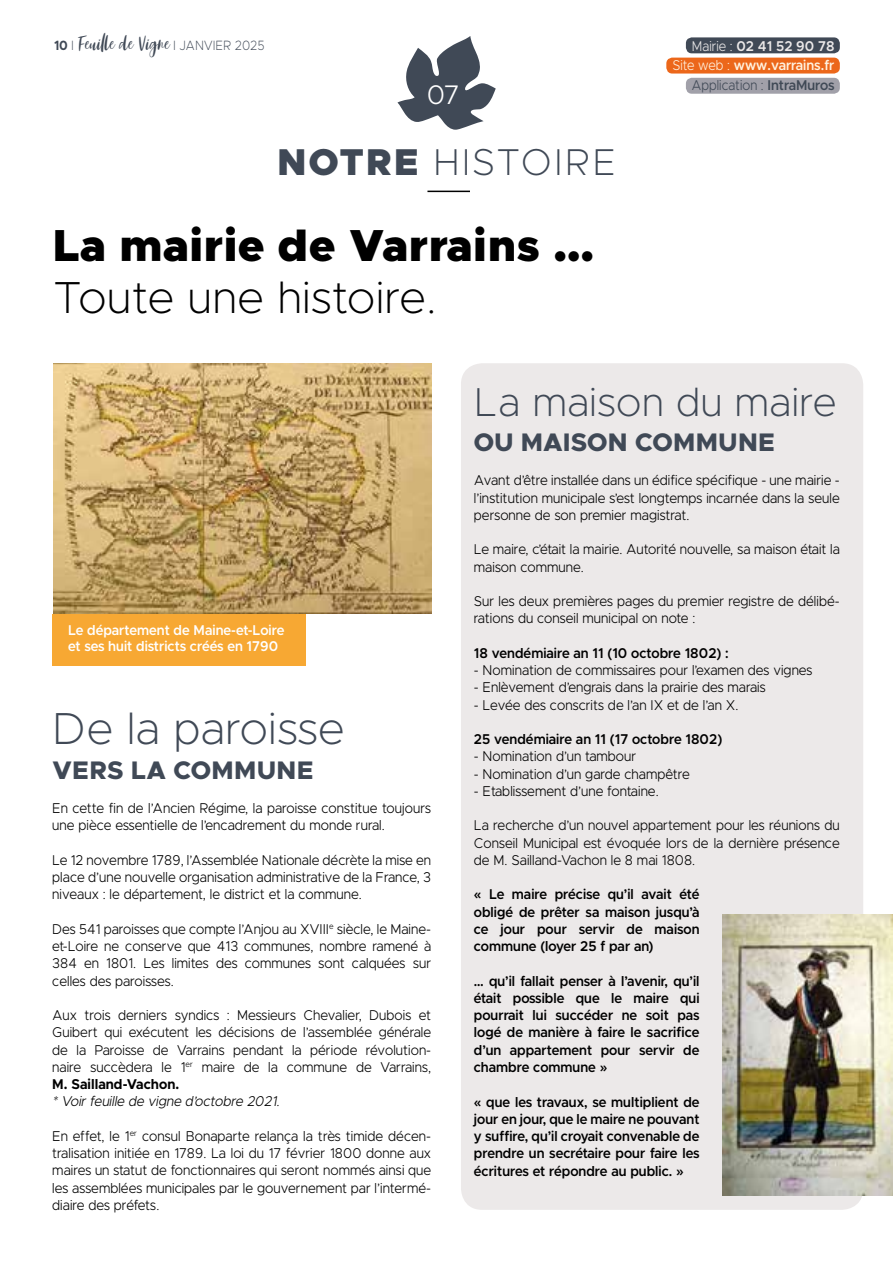
<style>
.page{position:relative;width:893px;height:1263px;background:#fff}
.page>*{position:absolute;margin:0;border:0;box-sizing:border-box;transform-origin:0 0}
.t1{font:900 45px "Metropolis";letter-spacing:.015em;color:#000}
.t2{font:200 45px "Metropolis";letter-spacing:.015em;color:#000}
.t3{font:200 45px "Metropolis";letter-spacing:.005em;color:#404956}
.t4{font:200 40.5px "Metropolis";letter-spacing:.015em;color:#404956}
.t5{font:200 37.5px "Metropolis";letter-spacing:.05em;color:#404956}
.t6{font:300 27px "Metropolis";color:#fff}
.t7{font:800 25.5px "Metropolis";letter-spacing:.015em;color:#404956}
.t8{font:21px "Adelio Darmanto";color:#404956;scale:.9 1}
.t9{font:300 14.25px/17.2px "Metropolis";letter-spacing:.005em;color:#000;text-align:justify;scale:.94 1}
.t10{font:600 14.25px/17.2px "Metropolis";letter-spacing:.005em;color:#000;text-align:justify;scale:.94 1}
.t11{font:600 14.25px/19.5px "Metropolis";letter-spacing:.005em;color:#fff2e0;text-align:right;scale:.94 1}
.t12{font:600 14.25px/16.5px "Metropolis";letter-spacing:.005em;color:#fff;scale:.94 1}
.t13{font:italic 300 14.25px "Metropolis";color:#000;scale:.94 1}
.s1{font-family:"Metropolis";font-weight:700;font-size:13.5px}
.s2{font-family:"Metropolis";font-weight:200;font-size:13.5px}
.s3{font-weight:300;color:#ece9e9}
.s4{color:#ece9e9}
.s5{font-weight:300}
.s6{font-weight:300;color:#404956}
.s7{color:#404956}
.s8{font-weight:900}
.s9{font-weight:700}
</style>
<div class="page">
<div style="left:666px;top:58px;width:174px;height:16px;background:#ec671a;border-radius:6px"></div>
<div style="left:686px;top:37px;width:154px;height:16px;background:#404956;border-radius:6px"></div>
<div style="left:686px;top:78px;width:154px;height:16px;background:#a1a0a9;border-radius:6px"></div>
<div style="left:52px;top:614px;width:254px;height:51px;background:#f7a833"></div>
<div style="left:461px;top:363px;width:402px;height:847px;background:#ece9e9;border-radius:21px"></div>
<hr style="left:427px;top:191px;width:43px;height:1px;background:#000">
<svg style="left:397px;top:36px;width:99px;height:94px"></svg>
<img style="left:53px;top:363px;width:378px;height:251px">
<img style="left:723px;top:914px;width:170px;height:281px">
<h3 class="t8" style="left:54px;top:32px;width:236px"><span class="s1">10</span> <span class="s2">I</span> Feuille de Vigne <span class="s2">I JANVIER 2025</span></h3>
<p class="t11" style="left:672px;top:36px;width:174px"><span class="s3">Mairie :</span> <span class="s4">02 41 52 90 78<br></span><span class="s5">Site web :</span> www.varrains.fr<br><span class="s6">Application :</span> <span class="s7">IntraMuros</span></p>
<h3 class="t6" style="left:427px;top:78px;width:34px">07</h3>
<h3 class="t5" style="left:277px;top:139px;width:340px"><span class="s8">NOTRE</span> HISTOIRE</h3>
<h1 class="t1" style="left:53px;top:217px;width:543px">La mairie de Varrains …</h1>
<h1 class="t2" style="left:53px;top:269px;width:385px">Toute une histoire.</h1>
<p class="t12" style="left:68px;top:621px;width:232px">Le département de Maine-et-Loire et ses huit districts créés en 1790</p>
<h1 class="t3" style="left:52px;top:701px;width:294px">De la paroisse</h1>
<h3 class="t7" style="left:52px;top:753px;width:263px">VERS LA COMMUNE</h3>
<p class="t9" style="left:52px;top:799px;width:405px">En cette fin de l’Ancien Régime, la paroisse constitue toujours une pièce essentielle de l’encadrement du monde rural.</p>
<p class="t9" style="left:52px;top:851px;width:405px">Le 12 novembre 1789, l’Assemblée Nationale décrète la mise en place d’une nouvelle organisation administrative de la France, 3 niveaux : le département, le district et la commune.</p>
<p class="t9" style="left:52px;top:920px;width:405px">Des 541 paroisses que compte l’Anjou au XVIII<sup>e</sup> siècle, le Maine&shy;et-Loire ne conserve que 413 communes, nombre ramené à 384 en 1801. Les limites des communes sont calquées sur celles des paroisses.</p>
<p class="t9" style="left:52px;top:1006px;width:405px">Aux trois derniers syndics : Messieurs Chevalier, Dubois et Guibert qui exécutent les décisions de l’assemblée générale de la Paroisse de Varrains pendant la période révolution&shy;naire succèdera le 1<sup>er</sup> maire de la commune de Varrains, <span class="s9">M. Sailland-Vachon.</span></p>
<p class="t13" style="left:52px;top:1092px;width:247px">*Voirfeuille de vigne d’octobre 2021.</p>
<p class="t9" style="left:52px;top:1127px;width:405px">En effet, le 1<sup>er</sup> consul Bonaparte relança la très timide décen&shy;tralisation initiée en 1789. La loi du 17 février 1800 donne aux maires un statut de fonctionnaires qui seront nommés ainsi que les assemblées municipales par le gouvernement par l’intermé&shy;diaire des préfets.</p>
<h2 class="t4" style="left:474px;top:377px;width:364px">La maison du maire</h2>
<h3 class="t7" style="left:474px;top:426px;width:303px">OU MAISON COMMUNE</h3>
<p class="t9" style="left:474px;top:472px;width:391px">Avant d’être installée dans un édifice spécifique - une mairie - l’institution municipale s’est longtemps incarnée dans la seule personne de son premier magistrat.</p>
<p class="t9" style="left:474px;top:541px;width:391px">Le maire, c’était la mairie. Autorité nouvelle, sa maison était la maison commune.</p>
<p class="t9" style="left:474px;top:592px;width:391px">Sur les deux premières pages du premier registre de délibé&shy;rations du conseil municipal on note :</p>
<p class="t10" style="left:474px;top:644px;width:273px">18 vendémiaire an 11 (10 octobre 1802) :</p>
<p class="t9" style="left:474px;top:661px;width:362px">- Nomination de commissaires pour l’examen des vignes</p>
<p class="t9" style="left:474px;top:679px;width:312px">- Enlèvement d’engrais dans la prairie des marais</p>
<p class="t9" style="left:474px;top:696px;width:283px">- Levée des conscrits de l’an IX et de l’an X.</p>
<p class="t10" style="left:474px;top:730px;width:266px">25 vendémiaire an 11 (17 octobre 1802)</p>
<p class="t9" style="left:474px;top:748px;width:174px">- Nomination d’un tambour</p>
<p class="t9" style="left:474px;top:765px;width:231px">- Nomination d’un garde champêtre</p>
<p class="t9" style="left:474px;top:782px;width:198px">- Etablissement d’une fontaine.</p>
<p class="t9" style="left:474px;top:817px;width:391px">La recherche d’un nouvel appartement pour les réunions du Conseil Municipal est évoquée lors de la dernière présence de M. Sailland-Vachon le 8 mai 1808.</p>
<p class="t10" style="left:474px;top:886px;width:242px">« Le maire précise qu’il avait été obligé de prêter sa maison jusqu’à ce jour pour servir de maison commune (loyer 25 f par an)</p>
<p class="t10" style="left:474px;top:972px;width:242px">… qu’il fallait penser à l’avenir, qu’il était possible que le maire qui pourrait lui succéder ne soit pas logé de manière à faire le sacrifice d’un appartement pour servir de chambre commune »</p>
<p class="t10" style="left:474px;top:1093px;width:242px">« que les travaux, se multiplient de jour en jour, que le maire ne pouvant y suffire, qu’il croyait convenable de prendre un secrétaire pour faire les écritures et répondre au public. »</p>
</div>
